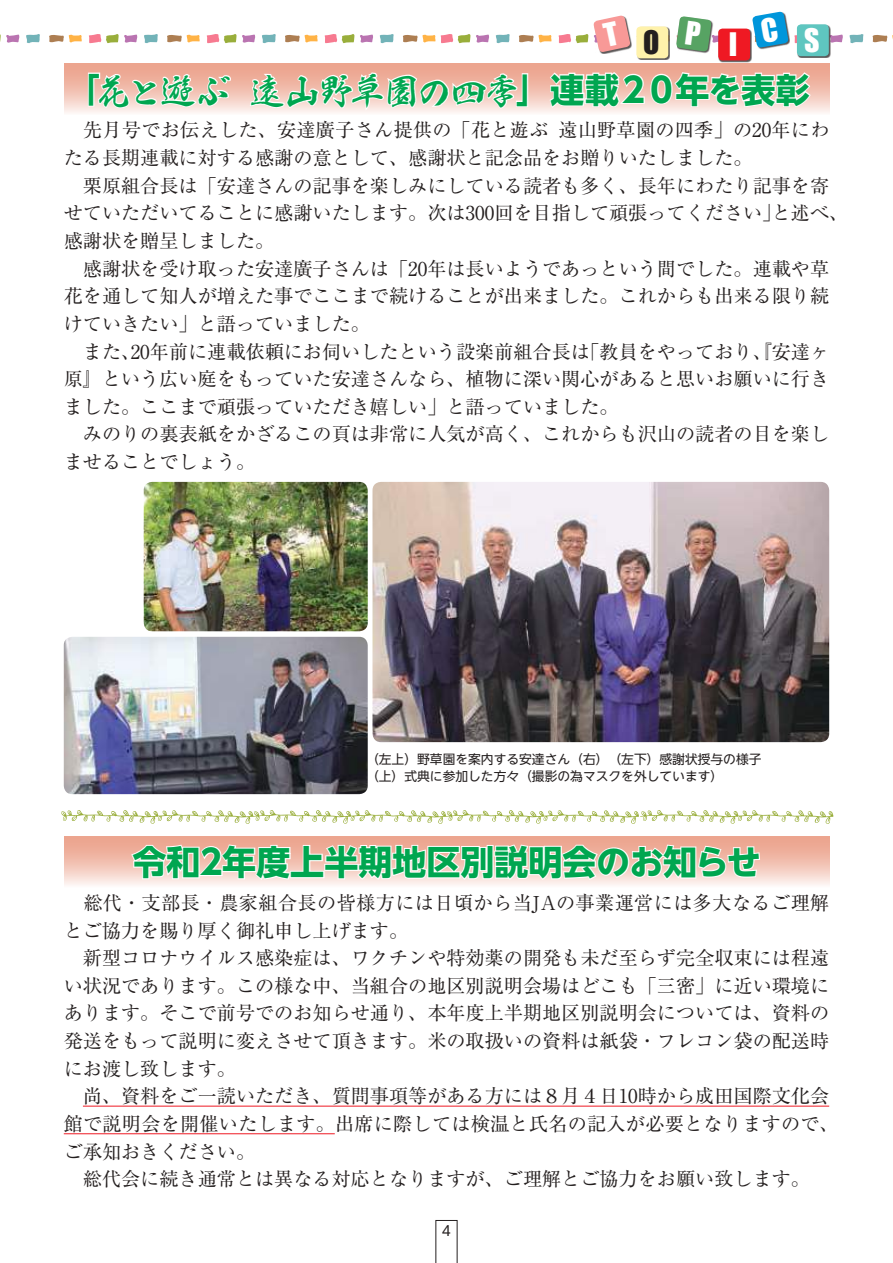
<style>
.page{position:relative;width:893px;height:1263px;background:#fff}
.page>*{position:absolute;margin:0;border:0;box-sizing:border-box;transform-origin:0 0}
.t1{font:700 36.15px "Hakusyu Gyosyo";color:#00a650}
.t2{font:700 34.05px "UD Shin Go NT Pro";color:#00a650}
.t3{font:700 34.05px "UD Shin Go NT Pro";letter-spacing:-.04em;color:#00a650}
.t4{font:29.7px "Impact";color:#fff}
.t5{font:29.7px "Impact";color:#241f1f}
.t6{font:19.2px/27.6px "Ryumin Pr 5";color:#241f1f}
.t7{font:13.8px "UD Shin Go NT Pro";color:#241f1f}
.t8{font:12.75px/17px "UD Shin Go NT Pro";color:#241f1f}
.s1{font-family:"UD Shin Go NT Pro";font-size:34.05px}
.s2{font-family:"Hakusyu Gyosyo";font-size:36.15px}
</style>
<div class="page">
<hr style="left:83px;top:1106px;width:746px;height:1px;background:#ef1923">
<hr style="left:64px;top:1133px;width:271px;height:1px;background:#ef1923">
<div style="left:64px;top:836px;width:765px;height:51px;background:linear-gradient(to bottom,#e9987e,#fbefec)"></div>
<svg style="left:130px;top:843px;width:631px;height:39px"></svg>
<svg style="left:26px;top:34px;width:14px;height:9px"></svg>
<svg style="left:0;top:34px;width:20px;height:9px"></svg>
<svg style="left:873px;top:35px;width:20px;height:8px"></svg>
<img style="left:372px;top:482px;width:457px;height:260px">
<img style="left:144px;top:482px;width:224px;height:149px">
<img style="left:64px;top:637px;width:304px;height:157px">
<svg style="left:61px;top:810px;width:772px;height:14px"></svg>
<svg style="left:436px;top:1220px;width:21px;height:43px"></svg>
<svg style="left:49px;top:11px;width:815px;height:102px"></svg>
<h1 class="t1" style="left:66px;top:72px;width:167px"><span class="s1">「</span>花と遊ぶ</h1>
<h3 class="t5" style="left:643px;top:19px;width:18px">O</h3>
<h3 class="t4" style="left:729px;top:22px;width:10px">I</h3>
<h3 class="t4" style="left:804px;top:17px;width:17px">S</h3>
<h2 class="t3" style="left:249px;top:62px;width:562px"><span class="s2">遠山野草園の四季</span>」連載２０年を表彰</h2>
<p class="t6" style="left:558px;top:115px;width:273px">遠山野草園の四季」の20年にわ</p>
<p class="t6" style="left:64px;top:115px;width:486px">　先月号でお伝えした、安達廣子さん提供の「花と遊ぶ</p>
<p class="t6" style="left:64px;top:143px;width:690px">たる長期連載に対する感謝の意として、感謝状と記念品をお贈りいたしました。</p>
<p class="t6" style="left:64px;top:170px;width:767px">　栗原組合長は「安達さんの記事を楽しみにしている読者も多く、長年にわたり記事を寄</p>
<p class="t6" style="left:772px;top:198px;width:78px">と述べ、</p>
<p class="t6" style="left:64px;top:198px;width:719px">せていただいてることに感謝いたします。次は300回を目指して頑張ってください」</p>
<p class="t6" style="left:64px;top:226px;width:212px">感謝状を贈呈しました。</p>
<p class="t6" style="left:64px;top:253px;width:767px">　感謝状を受け取った安達廣子さんは「20年は長いようであっという間でした。連載や草</p>
<p class="t6" style="left:64px;top:281px;width:767px">花を通して知人が増えた事でここまで続けることが出来ました。これからも出来る限り続</p>
<p class="t6" style="left:64px;top:309px;width:308px">けていきたい」と語っていました。</p>
<p class="t6" style="left:580px;top:336px;width:250px">「教員をやっており、『安達ヶ</p>
<p class="t6" style="left:131px;top:336px;width:461px">20年前に連載依頼にお伺いしたという設楽前組合長は</p>
<p class="t6" style="left:64px;top:336px;width:767px">　また、<br>原』という広い庭をもっていた安達さんなら、植物に深い関心があると思いお願いに行きました。ここまで頑張っていただき嬉しい」と語っていました。<br>　みのりの裏表紙をかざるこの頁は非常に人気が高く、これからも沢山の読者の目を楽しませることでしょう。</p>
<p class="t8" style="left:366px;top:750px;width:397px">（左上）野草園を案内する安達さん（右）　（左下）感謝状授与の様子（上）式典に参加した方々（撮影の為マスクを外しています(</p>
<h2 class="t2" style="left:222px;top:834px;width:540px">年度上半期地区別説明会のお知らせ</h2>
<h2 class="t2" style="left:132px;top:834px;width:70px">令和</h2>
<h2 class="t2" style="left:194px;top:834px;width:36px">２</h2>
<p class="t6" style="left:64px;top:887px;width:767px">　総代・支部長・農家組合長の皆様方には日頃から当JAの事業運営には多大なるご理解とご協力を賜り厚く御礼申し上げます。<br>　新型コロナウイルス感染症は、ワクチンや特効薬の開発も未だ至らず完全収束には程遠い状況であります。この様な中、当組合の地区別説明会場はどこも「三密」に近い環境にあります。そこで前号でのお知らせ通り、本年度上半期地区別説明会については、資料の発送をもって説明に変えさせて頂きます。米の取扱いの資料は紙袋・フレコン袋の配送時にお渡し致します。</p>
<p class="t6" style="left:64px;top:1081px;width:776px;text-indent:19px">尚、資料をご一読いただき、質問事項等がある方には８月４日10時から成田国際文化会館で説明会を開催いたします。出席に際しては検温と氏名の記入が必要となりますので、ご承知おきください。<br>　総代会に続き通常とは異なる対応となりますが、ご理解とご協力をお願い致します。</p>
<p class="t7" style="left:442px;top:1220px;width:11px">4</p>
</div>
